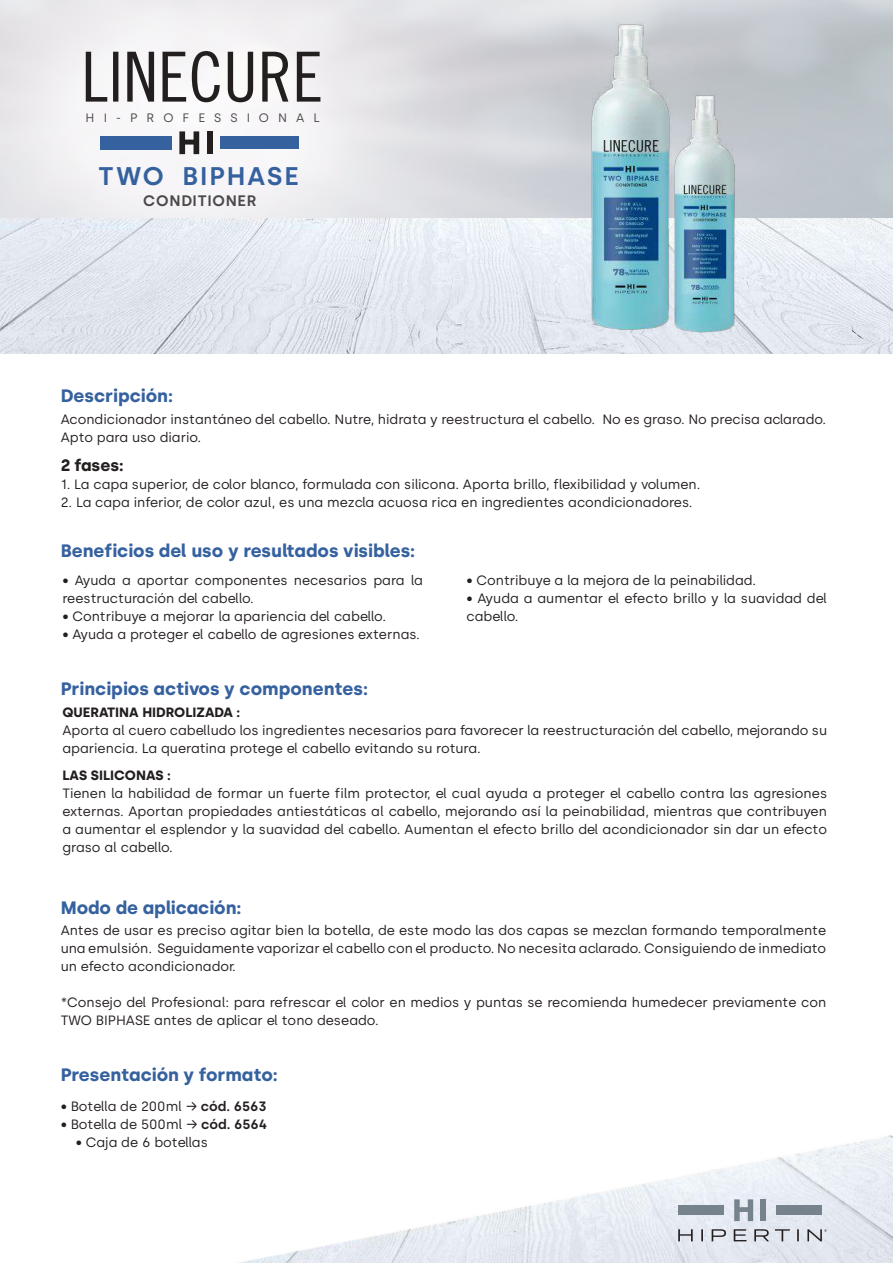
<style>
.page{position:relative;width:893px;height:1263px;background:#fff}
.page>*{position:absolute;margin:0;border:0;box-sizing:border-box;transform-origin:0 0}
.t1{font:600 25.5px "Silka";letter-spacing:.075em;color:#35619f}
.t2{font:700 18px "Silka";color:#35619f}
.t3{font:700 16.5px "Silka";color:#241f1f}
.t4{font:600 15.15px "Silka";letter-spacing:.05em;color:#4c494a}
.t5{font:13.5px/18px "Silka";color:#241f1f}
.t6{font:700 13.5px "Silka";color:#241f1f}
.t7{font:12.3px "Silka";letter-spacing:.74em;color:#4c494a}
.s1{font-weight:600}
</style>
<div class="page">
<img style="left:0;top:0;width:893px;height:196px">
<img style="left:0;top:196px;width:893px;height:158px">
<img style="left:238px;top:1135px;width:655px;height:128px">
<svg style="left:86px;top:51px;width:234px;height:51px"></svg>
<svg style="left:179px;top:131px;width:20px;height:23px"></svg>
<div style="left:207px;top:131px;width:5px;height:23px;background:#241f1f"></div>
<div style="left:101px;top:136px;width:71px;height:13px;background:#35619f"></div>
<div style="left:220px;top:136px;width:79px;height:13px;background:#35619f"></div>
<svg style="left:678px;top:1229px;width:15px;height:12px"></svg>
<svg style="left:701px;top:1229px;width:2px;height:12px"></svg>
<svg style="left:712px;top:1229px;width:14px;height:12px"></svg>
<svg style="left:734px;top:1229px;width:12px;height:12px"></svg>
<svg style="left:754px;top:1229px;width:15px;height:12px"></svg>
<svg style="left:775px;top:1229px;width:15px;height:12px"></svg>
<svg style="left:797px;top:1229px;width:2px;height:12px"></svg>
<svg style="left:734px;top:1199px;width:19px;height:22px"></svg>
<div style="left:760px;top:1199px;width:6px;height:22px;background:#76838d"></div>
<div style="left:678px;top:1205px;width:46px;height:10px;background:#76838d"></div>
<div style="left:776px;top:1205px;width:46px;height:10px;background:#76838d"></div>
<svg style="left:807px;top:1229px;width:20px;height:12px"></svg>
<img style="left:754px;top:85px;width:47px;height:269px">
<img style="left:511px;top:11px;width:243px;height:343px">
<p class="t7" style="left:86px;top:110px;width:236px">HI-PROFESSIONAL</p>
<h1 class="t1" style="left:99px;top:161px;width:202px">TWO BIPHASE</h1>
<p class="t4" style="left:143px;top:192px;width:115px">CONDITIONER</p>
<h2 class="t2" style="left:61px;top:385px;width:114px">Descripción:</h2>
<p class="t5" style="left:61px;top:410px;width:767px">Acondicionador instantáneo del cabello. Nutre, hidrata y reestructura el cabello. No es graso. No precisa aclarado.<br>Apto para uso diario.</p>
<p class="t3" style="left:61px;top:455px;width:64px">2 fases:</p>
<p class="t5" style="left:61px;top:475px;width:641px">1. La capa superior, de color blanco, formulada con silicona. Aporta brillo, flexibilidad y volumen.</p>
<p class="t5" style="left:61px;top:493px;width:633px">2. La capa inferior, de color azul, es una mezcla acuosa rica en ingredientes acondicionadores.</p>
<h2 class="t2" style="left:61px;top:540px;width:356px">Beneficios del uso y resultados visibles:</h2>
<p class="t5" style="left:62px;top:571px;width:362px">• Ayuda a aportar componentes necesarios para la reestructuración del cabello.</p>
<p class="t5" style="left:62px;top:607px;width:325px">• Contribuye a mejorar la apariencia del cabello.</p>
<p class="t5" style="left:62px;top:625px;width:359px">• Ayuda a proteger el cabello de agresiones externas.</p>
<p class="t5" style="left:466px;top:571px;width:291px">• Contribuye a la mejora de la peinabilidad.</p>
<p class="t5" style="left:466px;top:589px;width:362px">• Ayuda a aumentar el efecto brillo y la suavidad del cabello.</p>
<h2 class="t2" style="left:61px;top:677px;width:309px">Principios activos y componentes:</h2>
<p class="t6" style="left:62px;top:704px;width:179px">QUERATINA HIDROLIZADA :</p>
<p class="t5" style="left:62px;top:721px;width:766px">Aporta al cuero cabelludo los ingredientes necesarios para favorecer la reestructuración del cabello, mejorando su apariencia. La queratina protege el cabello evitando su rotura.</p>
<p class="t6" style="left:62px;top:767px;width:110px">LAS SILICONAS :</p>
<p class="t5" style="left:62px;top:784px;width:766px;text-align:justify">Tienen la habilidad de formar un fuerte film protector, el cual ayuda a proteger el cabello contra las agresiones externas. Aportan propiedades antiestáticas al cabello, mejorando así la peinabilidad, mientras que contribuyen a aumentar el esplendor y la suavidad del cabello. Aumentan el efecto brillo del acondicionador sin dar un efecto graso al cabello.</p>
<h2 class="t2" style="left:61px;top:897px;width:182px">Modo de aplicación:</h2>
<p class="t5" style="left:61px;top:921px;width:767px;text-align:justify">Antes de usar es preciso agitar bien la botella, de este modo las dos capas se mezclan formando temporalmente una emulsión. Seguidamente vaporizar el cabello con el producto. No necesita aclarado. Consiguiendo de inmediato un efecto acondicionador.</p>
<p class="t5" style="left:61px;top:993px;width:767px">*Consejo del Profesional: para refrescar el color en medios y puntas se recomienda humedecer previamente con<br>TWO BIPHASE antes de aplicar el tono deseado.</p>
<h2 class="t2" style="left:61px;top:1064px;width:219px">Presentación y formato:</h2>
<p class="t5" style="left:61px;top:1097px;width:207px">• Botella de 200ml → <span class="s1">cód. 6563</span></p>
<p class="t5" style="left:61px;top:1115px;width:208px">• Botella de 500ml → <span class="s1">cód. 6564</span></p>
<p class="t5" style="left:76px;top:1133px;width:134px">• Caja de 6 botellas</p>
</div>
